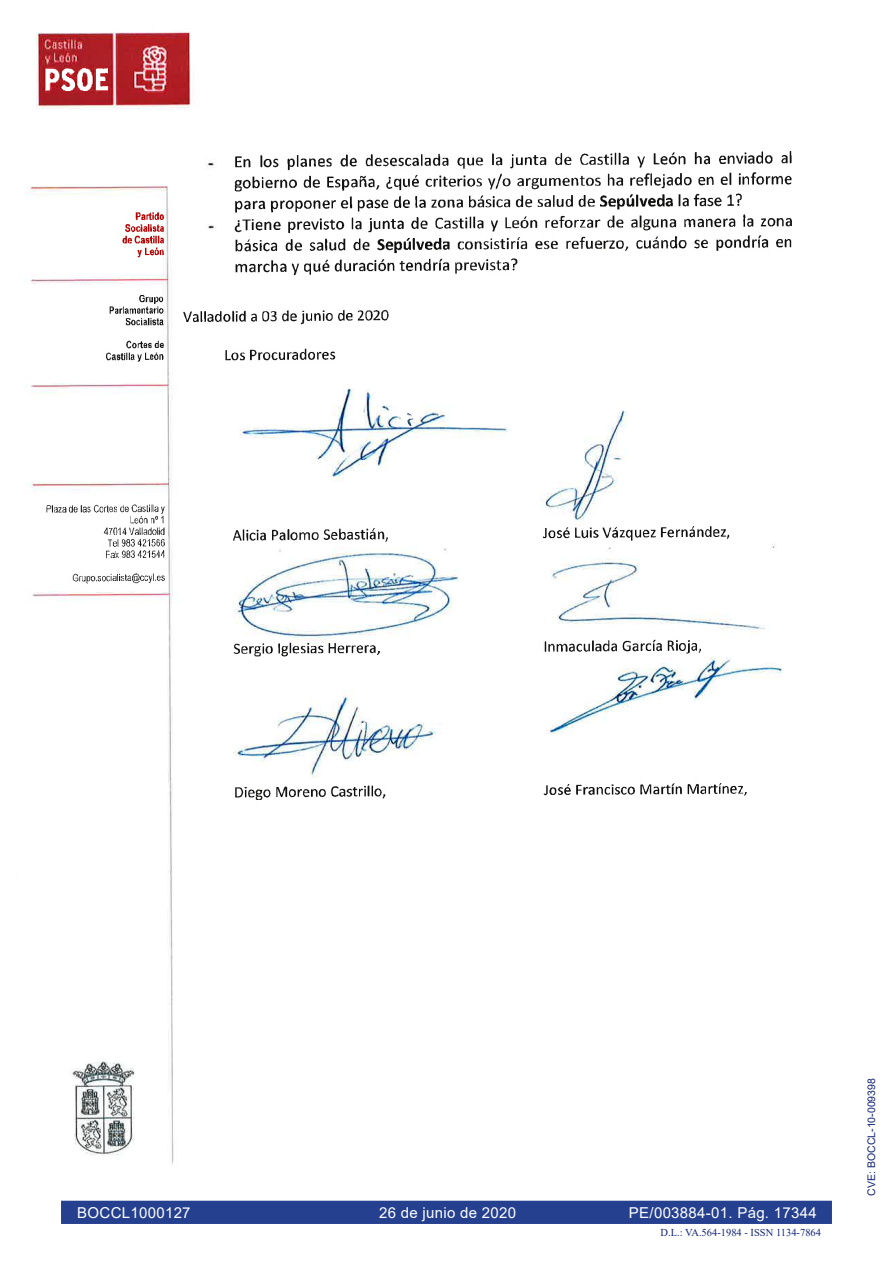
<style>
.page{position:relative;width:893px;height:1263px;background:#fff}
.page>*{position:absolute;margin:0;border:0;box-sizing:border-box;transform-origin:0 0}
.t1{font:15px "Arial";letter-spacing:.02em;color:#fff}
.t2{font:10.5px "Times New Roman";color:#132477}
.t3{font:10.5px "Arial";color:#132477}
</style>
<div class="page">
<div style="left:60px;top:1200px;width:773px;height:25px;background:#25408f"></div>
<div style="left:60px;top:1199px;width:773px;height:26px;border:2px solid #fff"></div>
<img style="left:25px;top:32px;width:808px;height:1168px">
<img style="left:45px;top:67px;width:63px;height:23px">
<img style="left:45px;top:152px;width:747px;height:647px">
<img style="left:406px;top:412px;width:8px;height:14px">
<p class="t1" style="left:77px;top:1202px;width:115px">BOCCL1000127</p>
<p class="t1" style="left:379px;top:1202px;width:139px">26 de junio de 2020</p>
<p class="t1" style="left:629px;top:1202px;width:189px">PE/003884-01. Pág. 17344</p>
<p class="t2" style="left:661px;top:1225px;width:162px">D.L.: VA.564-1984 - ISSN 1134-7864</p>
<p class="t3" style="left:864px;top:1195px;width:119px;rotate:-90deg">CVE: BOCCL-10-009398</p>
</div>
